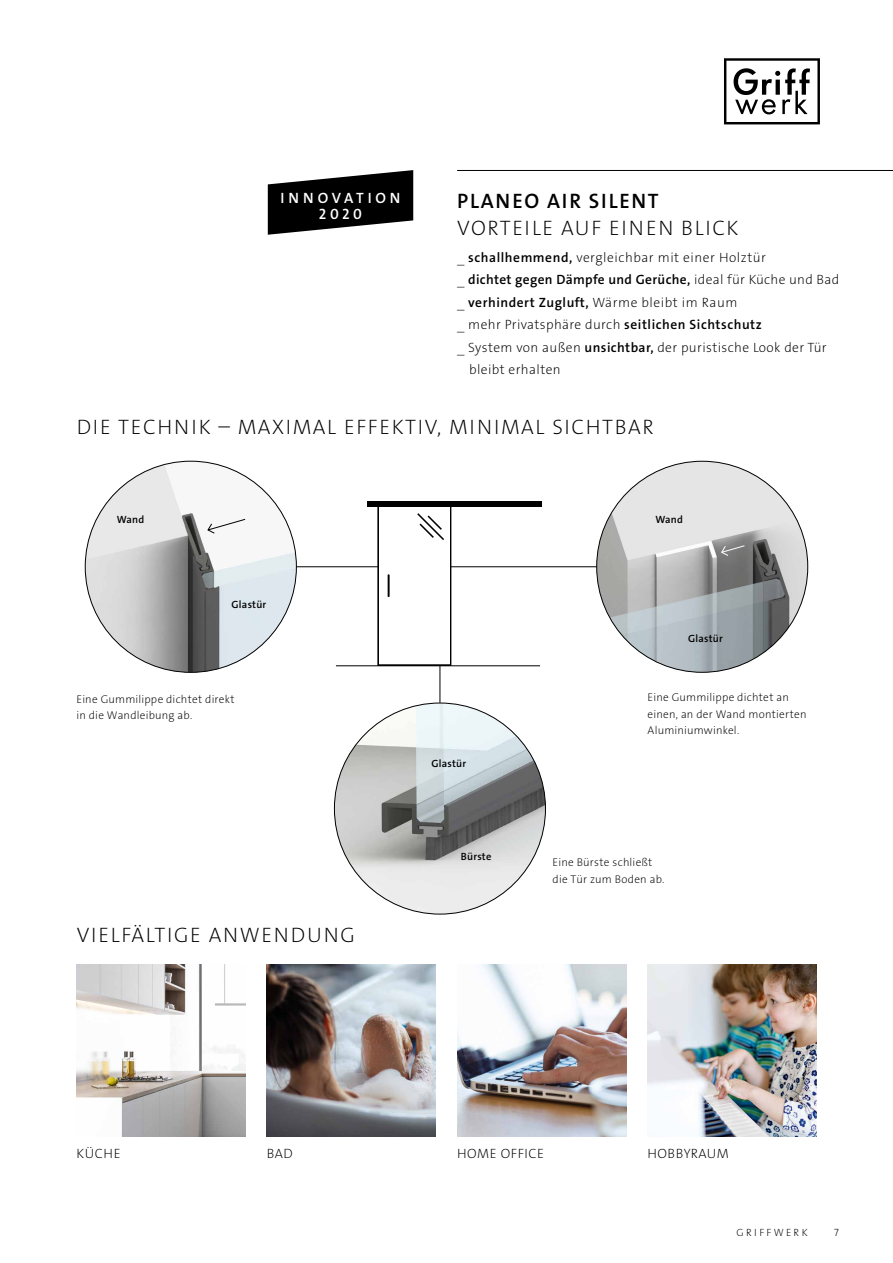
<style>
.page{position:relative;width:893px;height:1263px;background:#fff}
.page>*{position:absolute;margin:0;border:0;box-sizing:border-box;transform-origin:0 0}
.t1{font:200 21px "The Sans Os F";letter-spacing:.08em;color:#000}
.t2{font:600 21px "The Sans Os F";letter-spacing:.08em;color:#000}
.t3{font:600 15px/16.5px "The Sans Os F";letter-spacing:.25em;color:#fff;text-align:center}
.t4{font:200 13.5px "The Sans Os F";letter-spacing:.03em;color:#000}
.t5{font:600 13.5px "The Sans Os F";letter-spacing:.025em;color:#000}
.t6{font:200 11.25px/16.5px "The Sans Os F";letter-spacing:.015em;color:#000}
.t7{font:600 10.5px "The Sans Os F";letter-spacing:.02em;color:#000}
.t8{font:200 10.5px "The Sans Os F";letter-spacing:.22em;color:#000}
.s1{font-weight:600}
.s2{font-weight:200}
</style>
<div class="page">
<hr style="left:457px;top:170px;width:436px;height:1px;background:#000">
<img style="left:457px;top:965px;width:169px;height:171px">
<img style="left:267px;top:965px;width:169px;height:171px">
<img style="left:77px;top:965px;width:169px;height:171px">
<img style="left:647px;top:965px;width:169px;height:171px">
<hr style="left:276px;top:566px;width:102px;height:1px;background:#000">
<hr style="left:440px;top:665px;width:1px;height:38px;background:#000">
<hr style="left:451px;top:566px;width:163px;height:1px;background:#000">
<img style="left:85px;top:461px;width:211px;height:211px;border-radius:106px">
<img style="left:597px;top:461px;width:211px;height:211px;border-radius:106px">
<img style="left:334px;top:703px;width:211px;height:211px;border-radius:106px">
<svg style="left:207px;top:518px;width:39px;height:16px"></svg>
<svg style="left:721px;top:545px;width:24px;height:11px"></svg>
<svg style="left:268px;top:170px;width:145px;height:65px"></svg>
<div style="left:378px;top:506px;width:73px;height:159px;border:1px solid #000"></div>
<div style="left:367px;top:502px;width:175px;height:5px;background:#000"></div>
<svg style="left:388px;top:575px;width:1px;height:22px"></svg>
<svg style="left:417px;top:513px;width:27px;height:27px"></svg>
<hr style="left:336px;top:665px;width:204px;height:1px;background:#000">
<svg style="left:724px;top:124px;width:96px;height:1px"></svg>
<svg style="left:724px;top:58px;width:96px;height:66px"></svg>
<p class="t3" style="left:280px;top:189px;width:122px">INNOVATION<br>2020</p>
<h1 class="t2" style="left:457px;top:187px;width:203px">PLANEO AIR SILENT</h1>
<h1 class="t1" style="left:457px;top:214px;width:283px">VORTEILE AUF EINEN BLICK</h1>
<p class="t4" style="left:457px;top:248px;width:310px">_ <span class="s1">schallhemmend,</span> vergleichbar mit einer Holztür</p>
<p class="t5" style="left:457px;top:271px;width:384px"><span class="s2">_</span> dichtet gegen Dämpfe und Gerüche, <span class="s2">ideal für Küche und Bad</span></p>
<p class="t4" style="left:457px;top:293px;width:282px">_ <span class="s1">verhindert Zugluft,</span> Wärme bleibt im Raum</p>
<p class="t4" style="left:457px;top:316px;width:306px">_ mehr Privatsphäre durch <span class="s1">seitlichen Sichtschutz</span></p>
<p class="t4" style="left:457px;top:338px;width:371px">_ System von außen <span class="s1">unsichtbar,</span> der puristische Look der Tür</p>
<p class="t4" style="left:469px;top:361px;width:93px">bleibt erhalten</p>
<h1 class="t1" style="left:77px;top:414px;width:578px">DIE TECHNIK – MAXIMAL EFFEKTIV, MINIMAL SICHTBAR</h1>
<p class="t7" style="left:117px;top:513px;width:29px">Wand</p>
<p class="t7" style="left:656px;top:513px;width:29px">Wand</p>
<p class="t7" style="left:232px;top:597px;width:36px">Glastür</p>
<p class="t6" style="left:77px;top:691px;width:160px">Eine Gummilippe dichtet direkt in die Wandleibung ab.</p>
<h1 class="t1" style="left:77px;top:921px;width:280px">VIELFÄLTIGE ANWENDUNG</h1>
<p class="t7" style="left:431px;top:756px;width:36px">Glastür</p>
<p class="t7" style="left:461px;top:849px;width:32px">Bürste</p>
<p class="t7" style="left:688px;top:631px;width:36px">Glastür</p>
<p class="t6" style="left:648px;top:689px;width:161px">Eine Gummilippe dichtet an einen, an der Wand montierten<br>Aluminiumwinkel.</p>
<p class="t6" style="left:553px;top:854px;width:113px">Eine Bürste schließt die Tür zum Boden ab.</p>
<p class="t4" style="left:77px;top:1144px;width:46px">KÜCHE</p>
<p class="t4" style="left:267px;top:1144px;width:27px">BAD</p>
<p class="t4" style="left:457px;top:1144px;width:88px">HOME OFFICE</p>
<p class="t4" style="left:647px;top:1144px;width:83px">HOBBYRAUM</p>
<p class="t8" style="left:737px;top:1226px;width:73px">GRIFFWERK</p>
<p class="t8" style="left:834px;top:1225px;width:6px">7</p>
</div>
